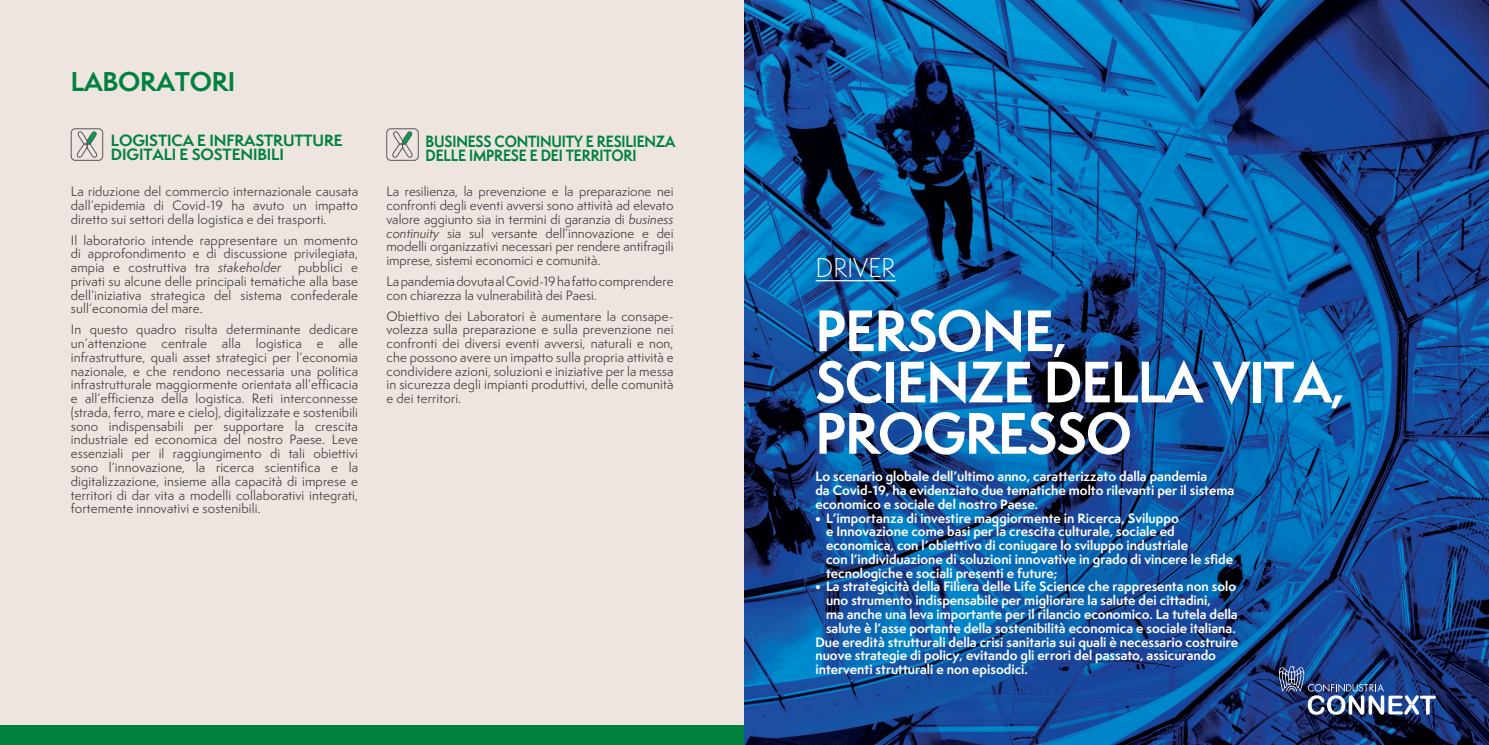
<style>
.page{position:relative;width:1489px;height:745px;background:#fff}
.page>*{position:absolute;margin:0;border:0;box-sizing:border-box;transform-origin:0 0}
.t1{font:700 53.75px/51.2px "Semplicita Pro";letter-spacing:-.02em;color:#fff;scale:.94 1}
.t2{font:700 25px "Semplicita Pro";letter-spacing:-.01em;color:#00823f}
.t3{font:300 25px "Semplicita Pro";letter-spacing:-.01em;color:#fff}
.t4{font:700 15px/13.8px "Semplicita Pro";letter-spacing:-.015em;color:#00823f;scale:.9 1}
.t5{font:700 15px/13.8px "Semplicita Pro";letter-spacing:-.015em;color:#00823f}
.t6{font:12.5px/13.8px "Semplicita Pro";letter-spacing:.01em;color:#3e3e3f;text-align:justify}
.t7{font:700 12.5px/13.8px "Semplicita Pro";color:#fff}
.s1{font-style:italic}
</style>
<div class="page">
<div style="left:0;top:0;width:744px;height:744px;background:#efe5e0"></div>
<div style="left:71px;top:128px;width:32px;height:32px;border:1px solid #57585a;border-radius:4px"></div>
<svg style="left:77px;top:131px;width:20px;height:26px"></svg>
<div style="left:386px;top:128px;width:32px;height:32px;border:1px solid #57585a;border-radius:4px"></div>
<svg style="left:392px;top:131px;width:20px;height:26px"></svg>
<div style="left:0;top:724px;width:744px;height:20px;background:#00823f"></div>
<img style="left:744px;top:0;width:744px;height:744px">
<img style="left:1278px;top:665px;width:157px;height:49px">
<hr style="left:815px;top:280px;width:80px;height:1px;background:#fff">
<h2 class="t2" style="left:71px;top:63px;width:166px">LABORATORI</h2>
<p class="t5" style="left:111px;top:133px;width:233px">LOGISTICA E INFRASTRUTTURE<br>DIGITALI E SOSTENIBILI</p>
<p class="t4" style="left:425px;top:134px;width:279px">BUSINESS CONTINUITY E RESILIENZA<br>DELLE IMPRESE E DEI TERRITORI</p>
<p class="t6" style="left:71px;top:184px;width:289px">La riduzione del commercio internazionale causata dall’epidemia di Covid-19 ha avuto un impatto diretto sui settori della logistica e dei trasporti.</p>
<p class="t6" style="left:71px;top:233px;width:289px">Il laboratorio intende rappresentare un momento di approfondimento e di discussione privilegiata, ampia e costruttiva tra <span class="s1">stakeholder</span></p>
<p class="t6" style="left:71px;top:260px;width:289px;text-indent:227px">pubblici e privati su alcune delle principali tematiche alla base dell’iniziativa strategica del sistema confederale sull’economia del mare.</p>
<p class="t6" style="left:71px;top:322px;width:289px">In questo quadro risulta determinante dedicare un’attenzione centrale alla logistica e alle infrastrutture, quali asset strategici per l’economia nazionale, e che rendono necessaria una politica infrastrutturale maggiormente orientata all’efficacia e all’efficienza della logistica. Reti interconnesse (strada, ferro, mare e cielo), digitalizzate e sostenibili sono indispensabili per supportare la crescita industriale ed economica del nostro Paese. Leve essenziali per il raggiungimento di tali obiettivi sono l’innovazione, la ricerca scientifica e la digitalizzazione, insieme alla capacità di imprese e territori di dar vita a modelli collaborativi integrati, fortemente innovativi e sostenibili.</p>
<p class="t6" style="left:386px;top:184px;width:289px">La resilienza, la prevenzione e la preparazione nei confronti degli eventi avversi sono attività ad elevato valore aggiunto sia in termini di garanzia di <span class="s1">business continuity</span> sia sul versante dell’innovazione e dei modelli organizzativi necessari per rendere antifragili imprese, sistemi economici e comunità.</p>
<p class="t6" style="left:386px;top:274px;width:288px">La pandemia dovuta al Covid-19 ha fatto comprendere con chiarezza la vulnerabilità dei Paesi.</p>
<p class="t6" style="left:386px;top:308px;width:289px">Obiettivo dei Laboratori è aumentare la consape&shy;volezza sulla preparazione e sulla prevenzione nei confronti dei diversi eventi avversi, naturali e non, che possono avere un impatto sulla propria attività e condividere azioni, soluzioni e iniziative per la messa in sicurezza degli impianti produttivi, delle comunità e dei territori.</p>
<h2 class="t3" style="left:815px;top:251px;width:81px">DRIVER</h2>
<h1 class="t1" style="left:815px;top:304px;width:565px">PERSONE,<br>SCIENZE DELLA VITA,<br>PROGRESSO</h1>
<p class="t7" style="left:815px;top:469px;width:420px">Lo scenario globale dell’ultimo anno, caratterizzato dalla pandemia<br>da Covid-19, ha evidenziato due tematiche molto rilevanti per il sistema economico e sociale del nostro Paese.</p>
<p class="t7" style="left:826px;top:510px;width:408px;text-indent:-11px">• L’importanza di investire maggiormente in Ricerca, Sviluppo<br>e Innovazione come basi per la crescita culturale, sociale ed economica, con l’obiettivo di coniugare lo sviluppo industriale<br>con l’individuazione di soluzioni innovative in grado di vincere le sfide tecnologiche e sociali presenti e future;</p>
<p class="t7" style="left:815px;top:579px;width:422px">• La strategicità della Filiera delle Life Science che rappresenta non solo</p>
<p class="t7" style="left:826px;top:593px;width:386px">uno strumento indispensabile per migliorare la salute dei cittadini,</p>
<p class="t7" style="left:826px;top:606px;width:413px">ma anche una leva importante per il rilancio economico. La tutela della</p>
<p class="t7" style="left:826px;top:620px;width:411px">salute è l’asse portante della sostenibilità economica e sociale italiana.</p>
<p class="t7" style="left:815px;top:634px;width:424px">Due eredità strutturali della crisi sanitaria sui quali è necessario costruire</p>
<p class="t7" style="left:815px;top:648px;width:402px">nuove strategie di policy, evitando gli errori del passato, assicurando</p>
<p class="t7" style="left:815px;top:661px;width:214px">interventi strutturali e non episodici.</p>
</div>
